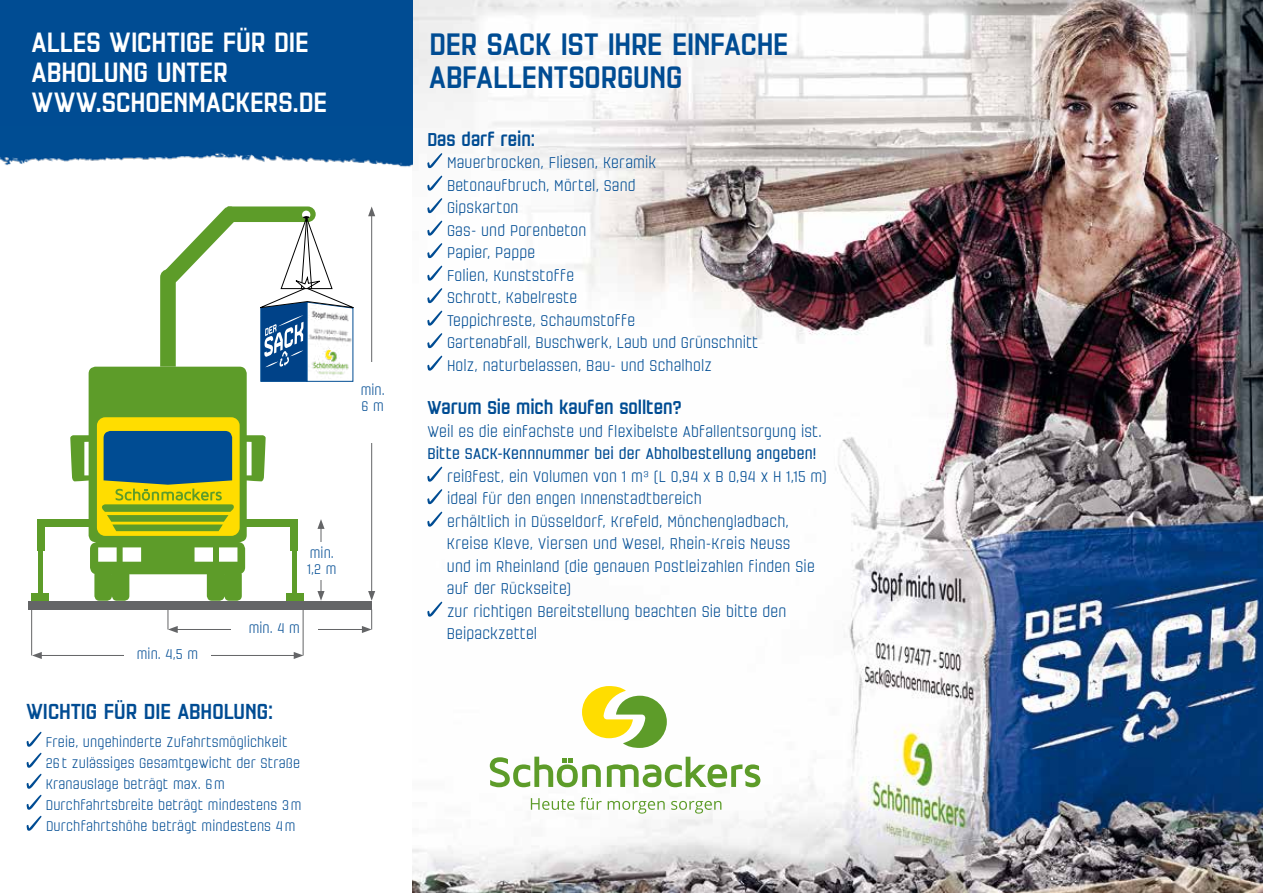
<style>
.page{position:relative;width:1263px;height:893px;background:#fff}
.page>*{position:absolute;margin:0;border:0;box-sizing:border-box;transform-origin:0 0}
.t1{font:900 30px/33px "Necia";letter-spacing:-.005em;color:#004c93}
.t2{font:900 27px/30px "Necia";letter-spacing:-.005em;color:#fff}
.t3{font:900 21px "Necia";color:#004c93}
.t4{font:900 18px "Necia";color:#004c93}
.t5{font:15px/22.5px "Necia";letter-spacing:.01em;color:#004c93}
.t6{font:700 15px "Necia";letter-spacing:.01em;color:#004c93}
.t7{font:13.5px/21px "Necia";letter-spacing:.01em;color:#004c93}
</style>
<div class="page">
<img style="left:412px;top:0;width:851px;height:893px">
<svg style="left:427px;top:153px;width:16px;height:15px"></svg>
<svg style="left:427px;top:175px;width:16px;height:16px"></svg>
<svg style="left:427px;top:198px;width:16px;height:15px"></svg>
<svg style="left:427px;top:220px;width:16px;height:16px"></svg>
<svg style="left:427px;top:243px;width:16px;height:15px"></svg>
<svg style="left:427px;top:265px;width:16px;height:16px"></svg>
<svg style="left:427px;top:288px;width:16px;height:15px"></svg>
<svg style="left:427px;top:310px;width:16px;height:16px"></svg>
<svg style="left:427px;top:333px;width:16px;height:15px"></svg>
<svg style="left:427px;top:355px;width:16px;height:16px"></svg>
<svg style="left:427px;top:466px;width:16px;height:16px"></svg>
<svg style="left:427px;top:489px;width:16px;height:15px"></svg>
<svg style="left:427px;top:511px;width:16px;height:16px"></svg>
<svg style="left:427px;top:601px;width:16px;height:16px"></svg>
<div style="left:0;top:0;width:412px;height:150px;background:#004c93"></div>
<img style="left:0;top:150px;width:412px;height:17px">
<svg style="left:70px;top:367px;width:196px;height:234px;fill:#5d9c29"></svg>
<div style="left:97px;top:417px;width:143px;height:119px;background:#fd0;border-radius:8px"></div>
<div style="left:102px;top:504px;width:132px;height:8px;background:#5d9c29;border-radius:3px"></div>
<svg style="left:107px;top:515px;width:121px;height:16px"></svg>
<svg style="left:160px;top:206px;width:194px;height:176px"></svg>
<div style="left:28px;top:601px;width:344px;height:9px;background:#646567"></div>
<div style="left:37px;top:519px;width:52px;height:7px;background:#5d9c29"></div>
<div style="left:37px;top:523px;width:7px;height:28px;background:#5d9c29"></div>
<hr style="left:39px;top:543px;width:4px;height:53px;background:#5d9c29">
<div style="left:32px;top:594px;width:17px;height:7px;background:#5d9c29"></div>
<div style="left:246px;top:519px;width:52px;height:7px;background:#5d9c29"></div>
<div style="left:291px;top:523px;width:7px;height:28px;background:#5d9c29"></div>
<hr style="left:292px;top:543px;width:4px;height:53px;background:#5d9c29">
<div style="left:286px;top:594px;width:17px;height:7px;background:#5d9c29"></div>
<hr style="left:39px;top:655px;width:257px;height:1px;background:#646567">
<svg style="left:32px;top:652px;width:10px;height:7px"></svg>
<svg style="left:294px;top:652px;width:9px;height:7px"></svg>
<hr style="left:175px;top:629px;width:189px;height:1px;background:#646567">
<hr style="left:371px;top:214px;width:1px;height:379px;background:#646567">
<svg style="left:368px;top:591px;width:7px;height:10px"></svg>
<svg style="left:368px;top:206px;width:7px;height:10px"></svg>
<svg style="left:27px;top:731px;width:15px;height:100px"></svg>
<div style="left:231px;top:622px;width:86px;height:15px;background:#fff"></div>
<div style="left:124px;top:648px;width:87px;height:15px;background:#fff"></div>
<div style="left:354px;top:362px;width:37px;height:81px;background:#fff"></div>
<hr style="left:320px;top:526px;width:1px;height:67px;background:#646567">
<svg style="left:317px;top:591px;width:8px;height:10px"></svg>
<svg style="left:317px;top:519px;width:8px;height:10px"></svg>
<div style="left:303px;top:542px;width:37px;height:37px;background:#fff"></div>
<svg style="left:168px;top:610px;width:10px;height:23px"></svg>
<svg style="left:362px;top:610px;width:10px;height:23px"></svg>
<hr style="left:31px;top:610px;width:1px;height:45px;background:#646567">
<hr style="left:303px;top:610px;width:1px;height:45px;background:#646567">
<svg style="left:490px;top:757px;width:111px;height:30px"></svg>
<svg style="left:607px;top:757px;width:153px;height:30px"></svg>
<svg style="left:582px;top:686px;width:85px;height:62px"></svg>
<svg style="left:531px;top:797px;width:190px;height:17px"></svg>
<svg style="left:104px;top:431px;width:128px;height:70px"></svg>
<h2 class="t2" style="left:32px;top:27px;width:297px">ALLES WICHTIGE FÜR DIE<br>ABHOLUNG UNTER<br>WWW.SCHOENMACKERS.DE</h2>
<p class="t7" style="left:361px;top:381px;width:26px;line-height:16.5px">min.<br>6 m</p>
<p class="t7" style="left:307px;top:545px;width:31px;line-height:16.5px">min.<br>1,2 m</p>
<p class="t7" style="left:137px;top:644px;width:63px">min. 4,5 m</p>
<p class="t7" style="left:249px;top:618px;width:53px">min. 4 m</p>
<h3 class="t3" style="left:27px;top:698px;width:248px">WICHTIG FÜR DIE ABHOLUNG:</h3>
<p class="t7" style="left:46px;top:731px;width:257px">Freie, ungehinderte Zufahrtsmöglichkeit 26 t zulässiges Gesamtgewicht der Straße Kranauslage beträgt max. 6m Durchfahrtsbreite beträgt mindestens 3m Durchfahrtshöhe beträgt mindestens 4m</p>
<h1 class="t1" style="left:429px;top:27px;width:360px">DER SACK IST IHRE EINFACHE<br>ABFALLENTSORGUNG</h1>
<p class="t4" style="left:427px;top:128px;width:109px">Das darf rein:</p>
<p class="t5" style="left:447px;top:151px;width:313px">Mauerbrocken, Fliesen, Keramik<br>Betonaufbruch, Mörtel, Sand<br>Gipskarton<br>Gas- und Porenbeton<br>Papier, Pappe<br>Folien, Kunststoffe<br>Schrott, Kabelreste<br>Teppichreste, Schaumstoffe<br>Gartenabfall, Buschwerk, Laub und Grünschnitt<br>Holz, naturbelassen, Bau- und Schalholz</p>
<p class="t4" style="left:427px;top:397px;width:256px">Warum Sie mich kaufen sollten?</p>
<p class="t5" style="left:427px;top:420px;width:396px">Weil es die einfachste und flexibelste Abfallentsorgung ist.</p>
<p class="t6" style="left:427px;top:445px;width:390px">Bitte SACK-Kennnummer bei der Abholbestellung angeben!</p>
<p class="t5" style="left:447px;top:465px;width:381px">reißfest, ein Volumen von 1 m³ (L 0,94 x B 0,94 x H 1,15 m) ideal für den engen Innenstadtbereich<br>erhältlich in Düsseldorf, Krefeld, Mönchengladbach, Kreise Kleve, Viersen und Wesel, Rhein-Kreis Neuss<br>und im Rheinland (die genauen Postleizahlen finden Sie auf der Rückseite)<br>zur richtigen Bereitstellung beachten Sie bitte den Beipackzettel</p>
</div>
